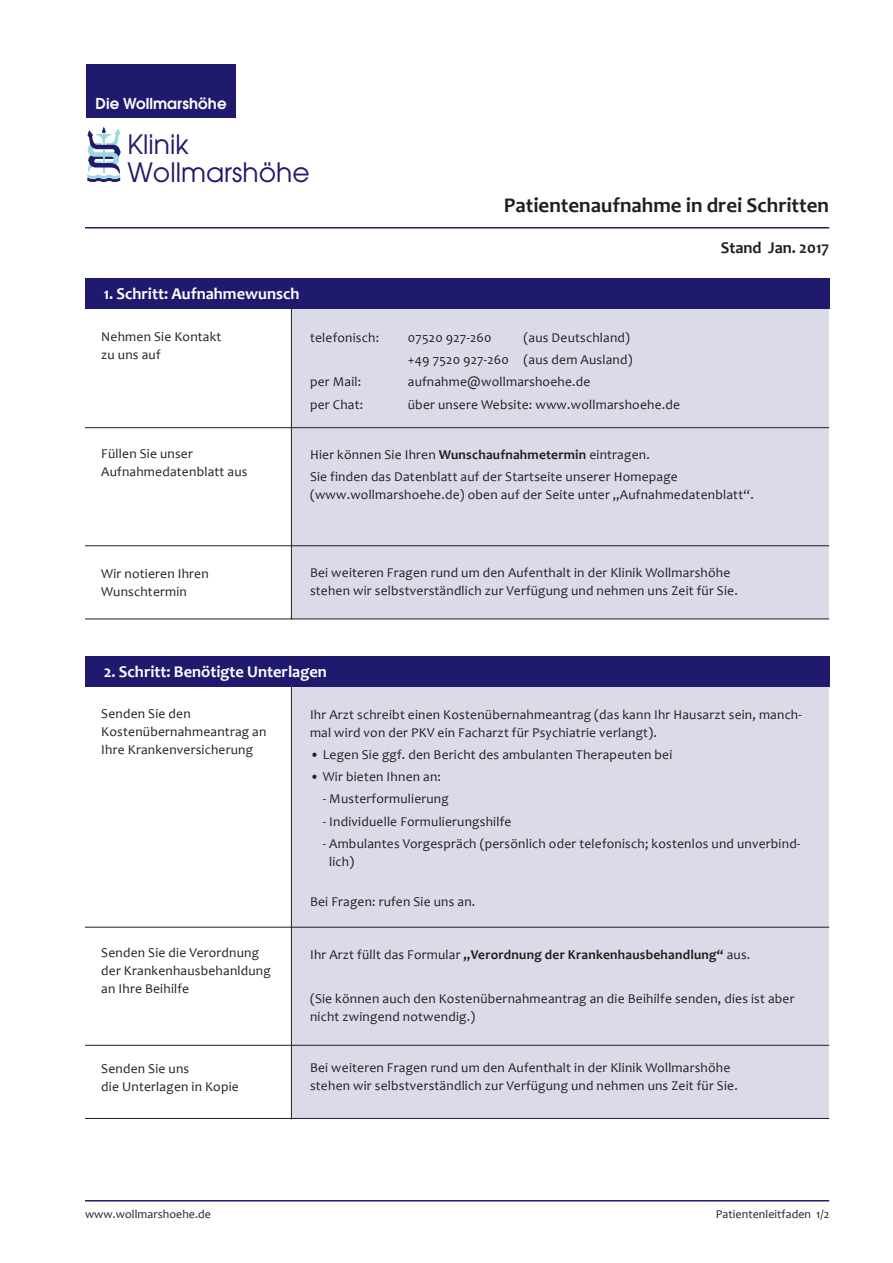
<style>
.page{position:relative;width:893px;height:1263px;background:#fff}
.page>*{position:absolute;margin:0;border:0;box-sizing:border-box;transform-origin:0 0}
.t1{font:26.55px/28px "Avant Garde";color:#1f1a6d}
.t2{font:700 21px "Candara";color:#231f20}
.t3{font:700 16.5px "Candara";color:#fff}
.t4{font:700 16.5px "Candara";color:#231f20}
.t5{font:600 15px "Avant Garde";letter-spacing:.005em;color:#fff}
.t6{font:13.5px/18px "Candara";letter-spacing:.015em;color:#231f20}
.t7{font:700 13.5px "Candara";letter-spacing:.015em;color:#231f20}
.t8{font:12px "Candara";letter-spacing:.005em;color:#231f20}
.s1{font-weight:700}
.s2{font-weight:400}
</style>
<div class="page">
<div style="left:292px;top:309px;width:537px;height:310px;background:#dbdae9"></div>
<hr style="left:85px;top:427px;width:744px;height:1px;background:#231f20">
<hr style="left:291px;top:304px;width:1px;height:315px;background:#231f20">
<div style="left:85px;top:278px;width:744px;height:31px;background:#1f1a6d"></div>
<hr style="left:85px;top:227px;width:744px;height:1px;background:#1f1a6d">
<hr style="left:85px;top:1200px;width:744px;height:1px;background:#1f1a6d">
<hr style="left:85px;top:545px;width:744px;height:1px;background:#231f20">
<hr style="left:85px;top:618px;width:744px;height:1px;background:#231f20">
<div style="left:292px;top:687px;width:537px;height:431px;background:#dbdae9"></div>
<hr style="left:85px;top:927px;width:744px;height:1px;background:#231f20">
<hr style="left:291px;top:683px;width:1px;height:436px;background:#231f20">
<div style="left:85px;top:656px;width:744px;height:31px;background:#1f1a6d"></div>
<hr style="left:85px;top:1045px;width:744px;height:1px;background:#231f20">
<hr style="left:85px;top:1118px;width:744px;height:1px;background:#231f20">
<div style="left:86px;top:64px;width:150px;height:54px;background:#1f1a6d"></div>
<svg style="left:87px;top:128px;width:34px;height:54px"></svg>
<p class="t5" style="left:96px;top:98px;width:132px">Die Wollmarshöhe</p>
<h1 class="t1" style="left:127px;top:131px;width:184px">Klinik<br>Wollmarshöhe</h1>
<h2 class="t2" style="left:504px;top:192px;width:327px">Patientenaufnahme in drei Schritten</h2>
<p class="t4" style="left:721px;top:237px;width:110px">Stand Jan. 2017</p>
<p class="t3" style="left:104px;top:283px;width:197px">1. Schritt: Aufnahmewunsch</p>
<p class="t6" style="left:101px;top:327px;width:122px">Nehmen Sie Kontakt zu uns auf</p>
<p class="t6" style="left:310px;top:328px;width:71px">telefonisch:</p>
<p class="t6" style="left:408px;top:328px;width:85px">07520 927-260</p>
<p class="t6" style="left:408px;top:326px;width:226px;line-height:22.2px;text-align:right">(aus Deutschland)<br>+49 7520 927-260 (aus dem Ausland)</p>
<p class="t6" style="left:310px;top:373px;width:53px">per Mail:</p>
<p class="t6" style="left:408px;top:373px;width:184px">aufnahme@wollmarshoehe.de</p>
<p class="t6" style="left:310px;top:395px;width:55px">per Chat:</p>
<p class="t6" style="left:408px;top:395px;width:274px">über unsere Website: www.wollmarshoehe.de</p>
<p class="t6" style="left:101px;top:444px;width:148px">Füllen Sie unser<br>Aufnahmedatenblatt aus</p>
<p class="t6" style="left:310px;top:443px;width:369px;line-height:22.2px">Hier können Sie Ihren <span class="s1">Wunschaufnahmetermin</span> eintragen.<br>Sie finden das Datenblatt auf der Startseite unserer Homepage</p>
<p class="t6" style="left:310px;top:486px;width:445px">(www.wollmarshoehe.de) oben auf der Seite unter „Aufnahmedatenblatt“.</p>
<p class="t6" style="left:101px;top:564px;width:109px">Wir notieren Ihren<br>Wunschtermin</p>
<p class="t6" style="left:310px;top:563px;width:429px">Bei weiteren Fragen rund um den Aufenthalt in der Klinik Wollmarshöhe stehen wir selbstverständlich zur Verfügung und nehmen uns Zeit für Sie.</p>
<p class="t3" style="left:104px;top:661px;width:225px">2. Schritt: Benötigte Unterlagen</p>
<p class="t6" style="left:101px;top:704px;width:167px">Senden Sie den<br>Kostenübernahmeantrag an<br>Ihre Krankenversicherung</p>
<p class="t6" style="left:310px;top:705px;width:493px">Ihr Arzt schreibt einen Kostenübernahmeantrag (das kann Ihr Hausarzt sein, manch&shy;mal wird von der PKV ein Facharzt für Psychiatrie verlangt).</p>
<p class="t6" style="left:310px;top:745px;width:364px">• Legen Sie ggf. den Bericht des ambulanten Therapeuten bei</p>
<p class="t6" style="left:310px;top:767px;width:132px">• Wir bieten Ihnen an:</p>
<p class="t6" style="left:323px;top:790px;width:127px">- Musterformulierung</p>
<p class="t6" style="left:323px;top:812px;width:190px">- Individuelle Formulierungshilfe</p>
<p class="t6" style="left:329px;top:834px;width:473px;text-indent:-6px">- Ambulantes Vorgespräch (persönlich oder telefonisch; kostenlos und unverbind&shy;lich)</p>
<p class="t6" style="left:310px;top:892px;width:167px">Bei Fragen: rufen Sie uns an.</p>
<p class="t6" style="left:101px;top:943px;width:171px">Senden Sie die Verordnung der Krankenhausbehanldung an Ihre Beihilfe</p>
<p class="t6" style="left:101px;top:1059px;width:139px">Senden Sie uns<br>die Unterlagen in Kopie</p>
<p class="t7" style="left:310px;top:946px;width:442px"><span class="s2">Ihr Arzt füllt das Formular</span> „Verordnung der Krankenhausbehandlung“ <span class="s2">aus.</span></p>
<p class="t6" style="left:310px;top:989px;width:486px">(Sie können auch den Kostenübernahmeantrag an die Beihilfe senden, dies ist aber nicht zwingend notwendig.)</p>
<p class="t6" style="left:310px;top:1058px;width:429px">Bei weiteren Fragen rund um den Aufenthalt in der Klinik Wollmarshöhe stehen wir selbstverständlich zur Verfügung und nehmen uns Zeit für Sie.</p>
<p class="t8" style="left:85px;top:1206px;width:128px">www.wollmarshoehe.de</p>
<p class="t8" style="left:716px;top:1206px;width:115px">Patientenleitfaden 1/2</p>
</div>
